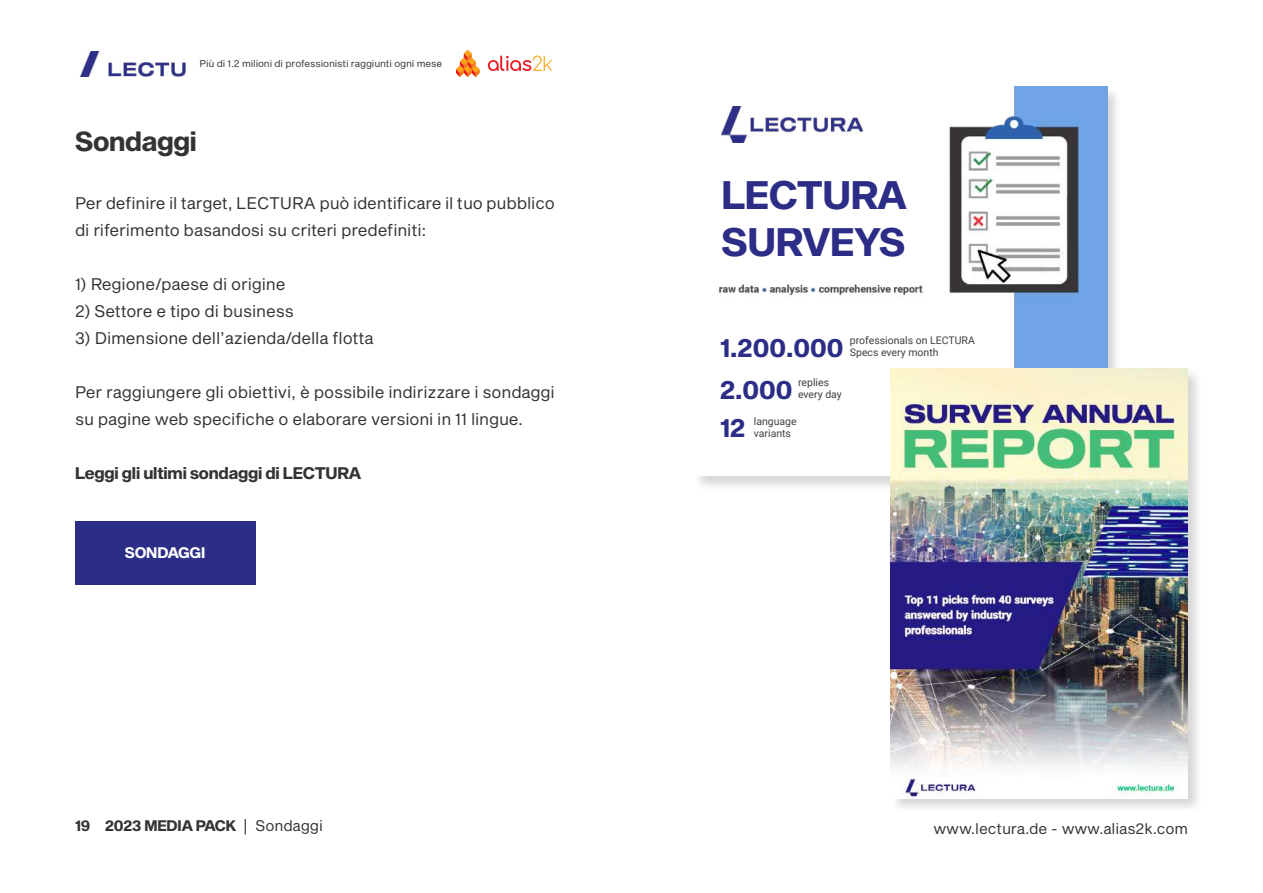
<style>
.page{position:relative;width:1263px;height:893px;background:#fff}
.page>*{position:absolute;margin:0;border:0;box-sizing:border-box;transform-origin:0 0}
.t1{font:39px/46.8px "Sequel Sans Bold Head";letter-spacing:-.01em;color:#2c2d86}
.t2{font:27px "Sequel Sans Bold Head";letter-spacing:-.01em;color:#333}
.t3{font:25.5px/42px "Sequel Sans Bold Head";color:#2c2d86}
.t4{font:16.5px/27px "Sequel Sans Book Body";letter-spacing:-.01em;color:#333}
.t5{font:16.5px "Sequel Sans Bold Head";letter-spacing:-.01em;color:#333}
.t6{font:15px "Sequel Sans Book Body";letter-spacing:-.01em;color:#333}
.t7{font:15px "Sequel Sans Bold Head";letter-spacing:-.01em;color:#333}
.t8{font:15px "Sequel Sans Bold Head";letter-spacing:-.01em;color:#fff}
.t9{font:10.5px/12px "Roboto";color:#404041}
.t10{font:9.75px "Sequel Sans Book Body";letter-spacing:-.01em;color:#333}
.s1{font-family:"Sequel Sans Book Body"}
</style>
<div class="page">
<svg style="left:456px;top:50px;width:23px;height:27px"></svg>
<svg style="left:488px;top:56px;width:64px;height:15px"></svg>
<img style="left:80px;top:51px;width:106px;height:26px">
<div style="left:693px;top:86px;width:430px;height:406px;background:#000;opacity:.16"></div>
<img style="left:694px;top:87px;width:413px;height:389px">
<div style="left:75px;top:521px;width:180px;height:63px;background:#2c2d86"></div>
<div style="left:711px;top:322px;width:72px;height:89px;background:#fff"></div>
<div style="left:711px;top:332px;width:244px;height:37px;background:#fff"></div>
<div style="left:760px;top:381px;width:92px;height:30px;background:#fff"></div>
<div style="left:711px;top:411px;width:88px;height:40px;background:#fff"></div>
<div style="left:890px;top:368px;width:314px;height:446px;background:#000;opacity:.16"></div>
<img style="left:891px;top:369px;width:297px;height:429px">
<div style="left:712px;top:90px;width:150px;height:51px;background:#fff"></div>
<img style="left:721px;top:107px;width:141px;height:35px">
<div style="left:711px;top:168px;width:223px;height:113px;background:#fff"></div>
<p class="t10" style="left:200px;top:56px;width:244px">Più di 1.2 milioni di professionisti raggiunti ogni mese</p>
<h2 class="t2" style="left:75px;top:122px;width:123px">Sondaggi</h2>
<p class="t4" style="left:75px;top:190px;width:481px">Per definire il target, LECTURA può identificare il tuo pubblico di riferimento basandosi su criteri predefiniti:</p>
<p class="t4" style="left:75px;top:271px;width:212px">1) Regione/paese di origine</p>
<p class="t4" style="left:75px;top:298px;width:220px">2) Settore e tipo di business</p>
<p class="t4" style="left:75px;top:325px;width:300px">3) Dimensione dell’azienda/della flotta</p>
<p class="t4" style="left:75px;top:379px;width:481px">Per raggiungere gli obiettivi, è possibile indirizzare i sondaggi su pagine web specifiche o elaborare versioni in 11 lingue.</p>
<p class="t5" style="left:75px;top:461px;width:288px">Leggi gli ultimi sondaggi di LECTURA</p>
<p class="t8" style="left:125px;top:541px;width:82px">SONDAGGI</p>
<p class="t7" style="left:75px;top:815px;width:249px">19 2023 MEDIA PACK <span class="s1">| Sondaggi</span></p>
<h1 class="t1" style="left:721px;top:174px;width:187px">LECTURA<br>SURVEYS</h1>
<p class="t9" style="left:850px;top:334px;width:126px">professionals on LECTURA<br>Specs every month</p>
<h3 class="t3" style="left:720px;top:328px;width:125px">1.200.000<br>2.000</h3>
<h3 class="t3" style="left:720px;top:408px;width:27px">12</h3>
<p class="t9" style="left:754px;top:415px;width:44px">language variants</p>
<p class="t9" style="left:798px;top:376px;width:45px">replies every day</p>
<p class="t6" style="left:933px;top:818px;width:256px">www.lectura.de - www.alias2k.com</p>
</div>
